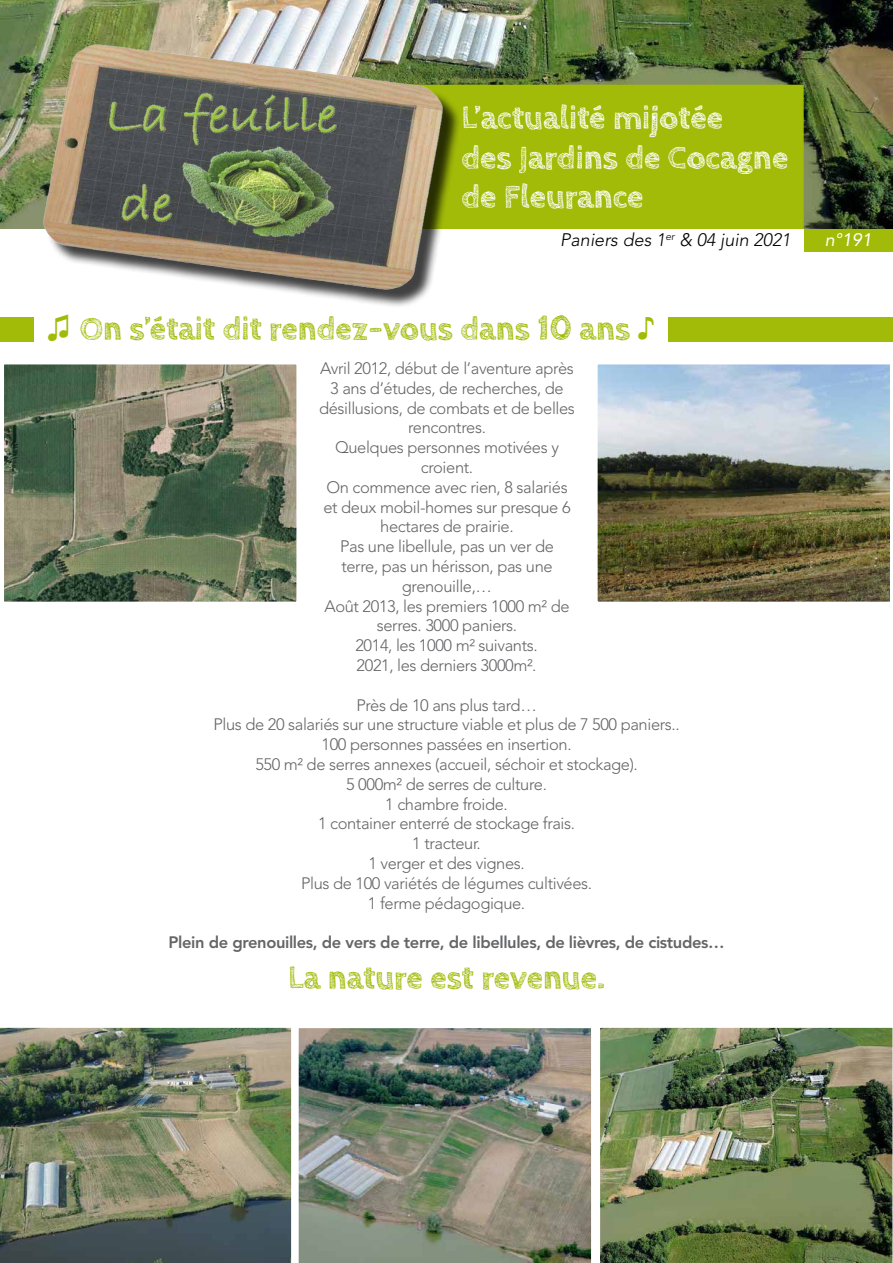
<style>
.page{position:relative;width:893px;height:1263px;background:#fff}
.page>*{position:absolute;margin:0;border:0;box-sizing:border-box;transform-origin:0 0}
.t1{font:700 33px "Cabin Sketch";color:#a2bb08}
.t2{font:700 33px/39.6px "Cabin Sketch";color:#fff}
.t3{font:italic 300 18px "Avenir LT Std";color:#000}
.t4{font:italic 18px "Avenir LT Std";color:#fff}
.t5{font:300 16.5px/19.8px "Avenir LT Std";letter-spacing:-.025em;color:#646567;text-align:center}
.t6{font:800 16.5px "Avenir LT Std";letter-spacing:-.025em;color:#646567}
.s1{font-family:"Times New Roman"}
</style>
<div class="page">
<img style="left:0;top:0;width:893px;height:229px">
<div style="left:395px;top:85px;width:409px;height:144px;background:#a2bb08"></div>
<img style="left:21px;top:32px;width:440px;height:271px">
<div style="left:804px;top:229px;width:89px;height:22px;background:#a2bb08"></div>
<div style="left:0;top:318px;width:893px;height:24px;background:#a2bb08"></div>
<div style="left:34px;top:310px;width:634px;height:39px;background:#fff"></div>
<img style="left:0;top:1027px;width:292px;height:236px">
<img style="left:298px;top:1028px;width:294px;height:235px">
<img style="left:600px;top:1027px;width:293px;height:236px">
<img style="left:5px;top:365px;width:290px;height:236px">
<div style="left:1px;top:361px;width:298px;height:244px;border:3px solid #fff"></div>
<img style="left:599px;top:365px;width:290px;height:236px">
<div style="left:595px;top:361px;width:298px;height:244px;border:3px solid #fff"></div>
<h1 class="t2" style="left:461px;top:99px;width:328px">L’actualité mijotée<br>des Jardins de Cocagne de Fleurance</h1>
<p class="t3" style="left:560px;top:229px;width:232px">Paniers des 1<sup>er</sup> &amp; 04 juin 2021</p>
<p class="t4" style="left:825px;top:230px;width:49px">n°191</p>
<h1 class="t1" style="left:47px;top:310px;width:609px"><span class="s1">♫</span> On s’était dit rendez-vous dans 10 ans <span class="s1">♪</span></h1>
<p class="t5" style="left:319px;top:358px;width:257px">Avril 2012, début de l’aventure après<br>3 ans d’études, de recherches, de désillusions, de combats et de belles rencontres.<br>Quelques personnes motivées y croient.<br>On commence avec rien, 8 salariés et deux mobil-homes sur presque 6 hectares de prairie.<br>Pas une libellule, pas un ver de<br>terre, pas un hérisson, pas une grenouille,…<br>Août 2013, les premiers 1000 m² de serres. 3000 paniers.<br>2014, les 1000 m² suivants.<br>2021, les derniers 3000m².</p>
<p class="t5" style="left:213px;top:695px;width:468px">Près de 10 ans plus tard…<br>Plus de 20 salariés sur une structure viable et plus de 7 500 paniers..<br>100 personnes passées en insertion.<br>550 m² de serres annexes (accueil, séchoir et stockage).<br>5 000m² de serres de culture.<br>1 chambre froide.<br>1 container enterré de stockage frais.<br>1 tracteur.<br>1 verger et des vignes.<br>Plus de 100 variétés de légumes cultivées.<br>1 ferme pédagogique.</p>
<p class="t6" style="left:169px;top:933px;width:557px">Plein de grenouilles, de vers de terre, de libellules, de lièvres, de cistudes…</p>
<h1 class="t1" style="left:288px;top:959px;width:318px">La nature est revenue.</h1>
</div>
